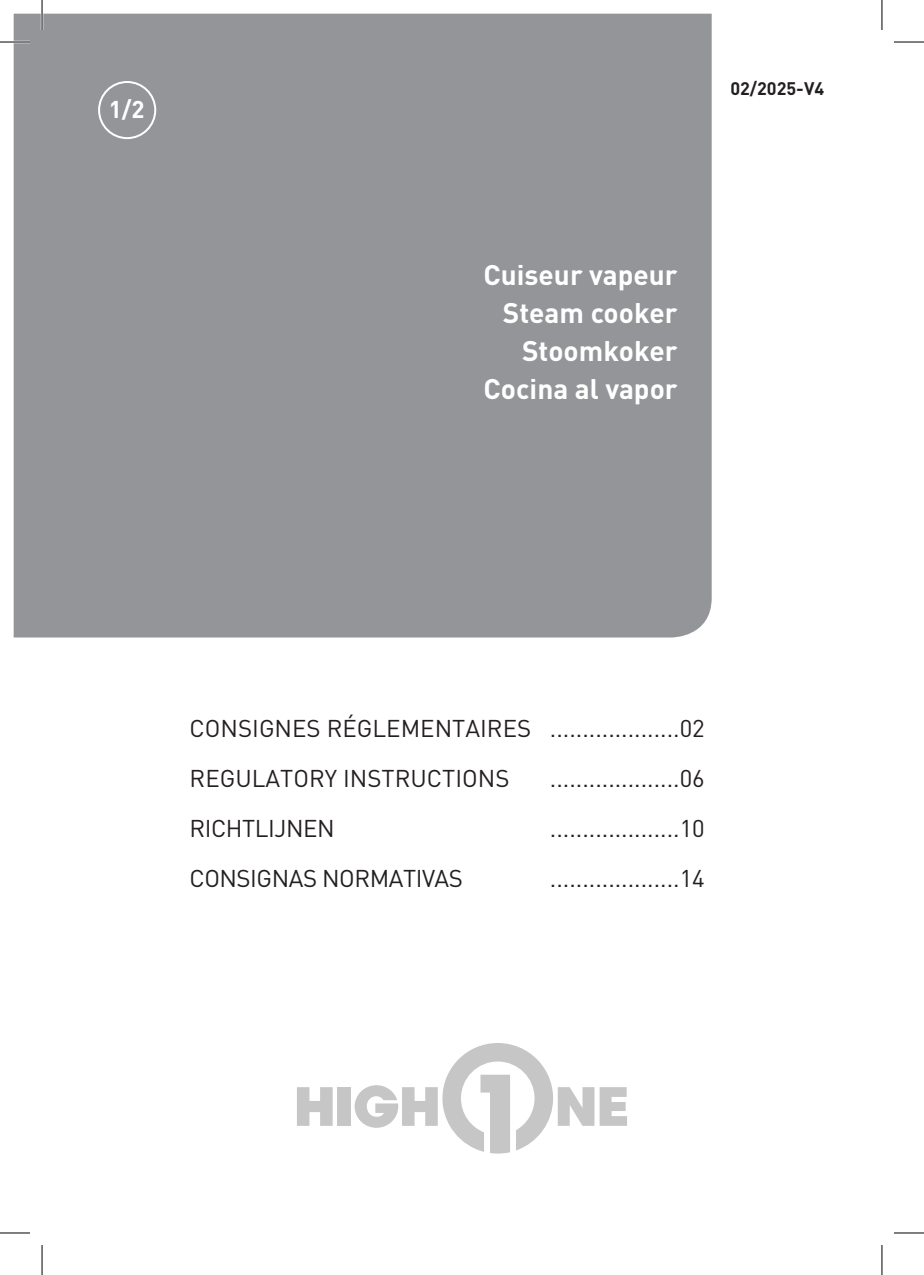
<style>
.page{position:relative;width:924px;height:1275px;background:#fff}
.page>*{position:absolute;margin:0;border:0;box-sizing:border-box;transform-origin:0 0}
.Product_Name{font:700 28px "DIN Pro";color:#fff}
.t1{font:24px "DIN Pro";color:#231f20}
.t2{font:24px "DIN Pro";letter-spacing:-.02em;color:#231f20}
.Body{font:700 24px "DIN Pro";color:#fff}
.Body-2{font:700 18px "DIN Pro";color:#231f20}
</style>
<div class="page">
<div style="left:14px;top:14px;width:697px;height:623px;background:#939598"></div>
<div style="left:98px;top:81px;width:58px;height:58px;border:2px solid #fff;border-radius:50%"></div>
<svg style="left:297px;top:1087px;width:35px;height:38px"></svg>
<div style="left:337px;top:1087px;width:13px;height:38px;background:#c6c6c6"></div>
<svg style="left:354px;top:1043px;width:272px;height:110px"></svg>
<hr style="left:0;top:41px;width:30px;height:2px;background:#fff">
<hr style="left:41px;top:0;width:2px;height:30px;background:#fff">
<hr style="left:0;top:42px;width:30px;height:1px;background:#000">
<hr style="left:893px;top:42px;width:30px;height:1px;background:#000">
<hr style="left:0;top:1232px;width:30px;height:1px;background:#000">
<hr style="left:893px;top:1232px;width:30px;height:1px;background:#000">
<hr style="left:42px;top:0;width:1px;height:30px;background:#000">
<hr style="left:42px;top:1245px;width:1px;height:30px;background:#000">
<hr style="left:881px;top:0;width:1px;height:30px;background:#000">
<hr style="left:881px;top:1245px;width:1px;height:30px;background:#000">
<p class="Body" style="left:109px;top:93px;width:37px">1/2</p>
<p class="Body-2" style="left:730px;top:77px;width:95px">02/2025-V4</p>
<p class="Product_Name" style="left:483px;top:256px;width:196px">Cuiseur vapeur</p>
<p class="Product_Name" style="left:502px;top:294px;width:176px">Steam cooker</p>
<p class="Product_Name" style="left:522px;top:332px;width:157px">Stoomkoker</p>
<p class="Product_Name" style="left:483px;top:370px;width:195px">Cocina al vapor</p>
<p class="t1" style="left:189px;top:711px;width:516px">CONSIGNES RÉGLEMENTAIRES ....................02</p>
<p class="t1" style="left:189px;top:761px;width:321px">REGULATORY INSTRUCTIONS</p>
<p class="t1" style="left:549px;top:761px;width:156px">....................06</p>
<p class="t2" style="left:189px;top:811px;width:146px">RICHTLIJNEN</p>
<p class="t1" style="left:549px;top:811px;width:156px">....................10</p>
<p class="t2" style="left:189px;top:861px;width:275px">CONSIGNAS NORMATIVAS</p>
<p class="t1" style="left:549px;top:861px;width:156px">....................14</p>
</div>
